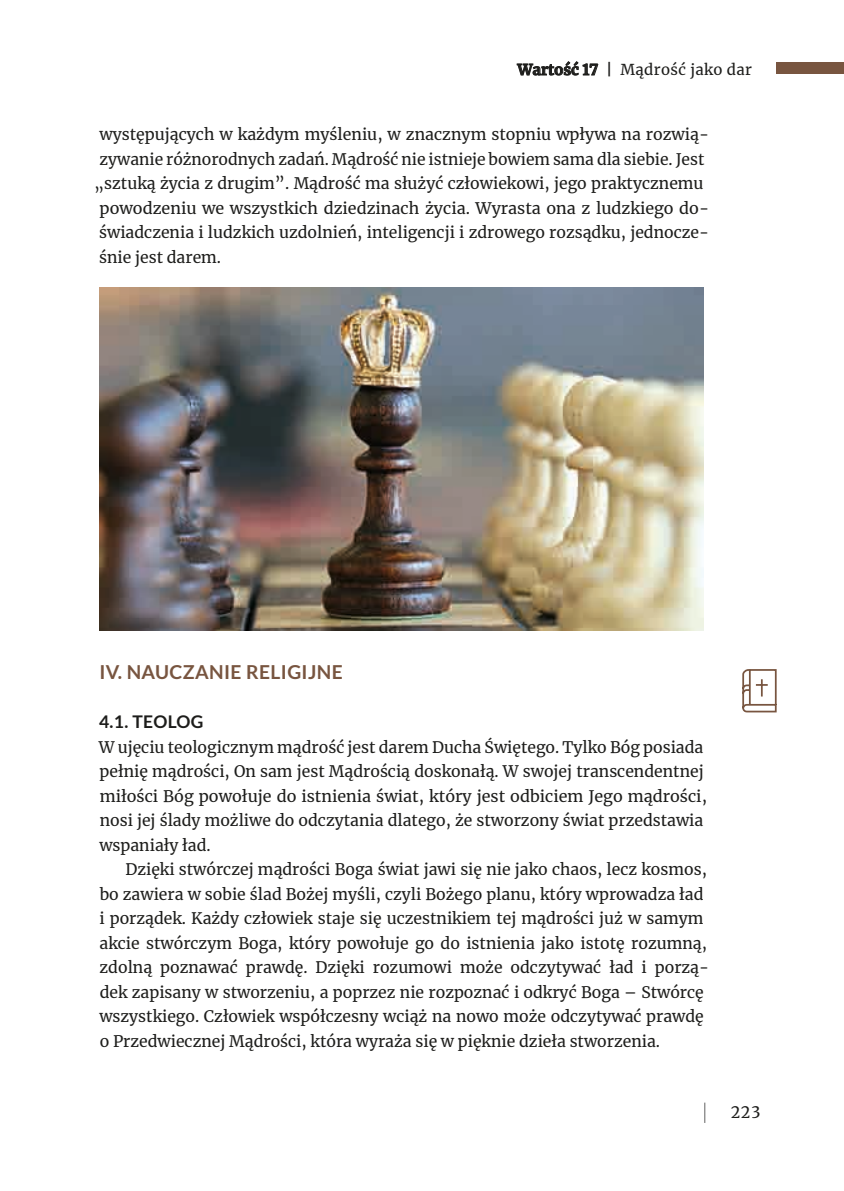
<style>
.page{position:relative;width:844px;height:1191px;background:#fff}
.page>*{position:absolute;margin:0;border:0;box-sizing:border-box;transform-origin:0 0}
.t1{font:700 19.25px "Lato";letter-spacing:.02em;color:#785540}
.t2{font:700 17.5px "Lato";letter-spacing:.02em;color:#1d1d1b}
.t3{font:15.75px/24.5px "Merriweather";color:#1d1d1b}
.t4{font:14.88px "Merriweather";letter-spacing:.025em;color:#1d1d1b}
.s1{font-weight:700}
</style>
<div class="page">
<svg style="left:742px;top:669px;width:35px;height:44px"></svg>
<img style="left:99px;top:287px;width:604px;height:343px">
<div style="left:776px;top:62px;width:67px;height:12px;background:#785540"></div>
<svg style="left:704px;top:1102px;width:1px;height:21px"></svg>
<p class="t4" style="left:517px;top:59px;width:236px"><span class="s1">Wartość 17 |</span> Mądrość jako dar</p>
<p class="t3" style="left:99px;top:122px;width:611px">występujących w każdym myśleniu, w znacznym stopniu wpływa na rozwią-</p>
<p class="t3" style="left:100px;top:146px;width:606px">zywanie różnorodnych zadań. Mądrość nie istnieje bowiem sama dla siebie. Jest</p>
<p class="t3" style="left:94px;top:171px;width:610px">„sztuką życia z drugim”. Mądrość ma służyć człowiekowi, jego praktycznemu</p>
<p class="t3" style="left:100px;top:195px;width:611px">powodzeniu we wszystkich dziedzinach życia. Wyrasta ona z ludzkiego do-</p>
<p class="t3" style="left:99px;top:220px;width:611px">świadczenia i ludzkich uzdolnień, inteligencji i zdrowego rozsądku, jednocze-</p>
<p class="t3" style="left:99px;top:244px;width:123px">śnie jest darem.</p>
<p class="t1" style="left:99px;top:661px;width:245px">IV. NAUCZANIE RELIGIJNE</p>
<p class="t2" style="left:99px;top:712px;width:106px">4.1. TEOLOG</p>
<p class="t3" style="left:99px;top:734px;width:609px">W ujęciu teologicznym mądrość jest darem Ducha Świętego. Tylko Bóg posiada pełnię mądrości, On sam jest Mądrością doskonałą. W swojej transcendentnej miłości Bóg powołuje do istnienia świat, który jest odbiciem Jego mądrości, nosi jej ślady możliwe do odczytania dlatego, że stworzony świat przedstawia wspaniały ład.</p>
<p class="t3" style="left:99px;top:857px;width:611px;text-indent:26px">Dzięki stwórczej mądrości Boga świat jawi się nie jako chaos, lecz kosmos, bo zawiera w sobie ślad Bożej myśli, czyli Bożego planu, który wprowadza ład i porządek. Każdy człowiek staje się uczestnikiem tej mądrości już w samym akcie stwórczym Boga, który powołuje go do istnienia jako istotę rozumną, zdolną poznawać prawdę. Dzięki rozumowi może odczytywać ład i porzą&shy;dek zapisany w stworzeniu, a poprzez nie rozpoznać i odkryć Boga – Stwórcę wszystkiego. Człowiek współczesny wciąż na nowo może odczytywać prawdę o Przedwiecznej Mądrości, która wyraża się w pięknie dzieła stworzenia.</p>
<p class="t3" style="left:730px;top:1100px;width:31px">223</p>
</div>
